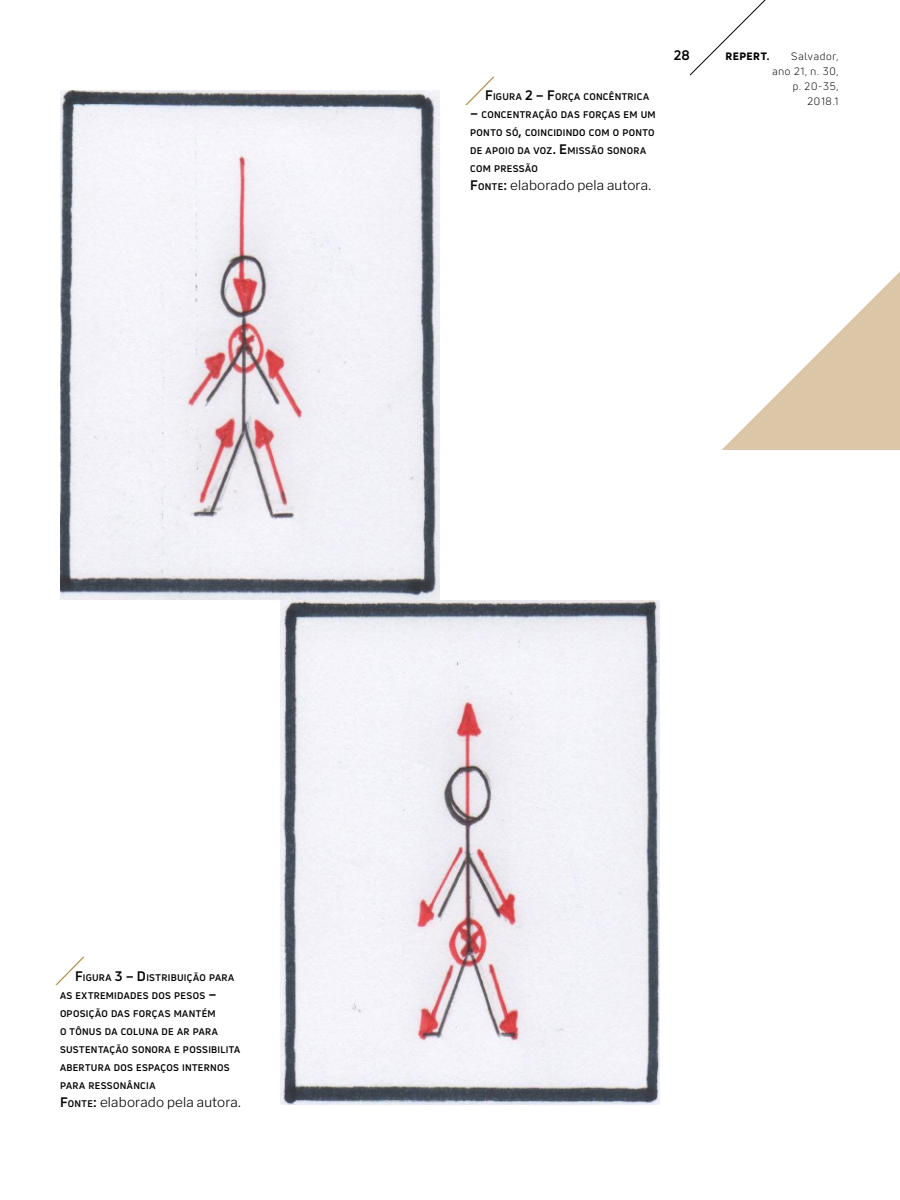
<style>
.page{position:relative;width:900px;height:1200px;background:#fff}
.page>*{position:absolute;margin:0;border:0;box-sizing:border-box;transform-origin:0 0}
.t1{font:300 39.3px "Uni Neue";color:#a57423;scale:1.2 1}
.t2{font:300 13.5px "Libre Franklin";letter-spacing:.01em;color:#000}
.t3{font:700 13.5px "Uni Neue";color:#000}
.t4{font:10.5px/15px "Uni Neue";letter-spacing:.075em;color:#000;text-align:right}
.t5{font:800 10.5px "Uni Neue";letter-spacing:.05em;color:#000}
.t6{font:700 9.45px/18px "Uni Neue";letter-spacing:.03em;color:#000}
.s1{font-size:13.5px}
.s2{font-family:"Uni Neue";font-weight:700}
.s3{font-family:"Uni Neue";font-weight:700;font-size:9.45px}
</style>
<div class="page">
<img style="left:60px;top:90px;width:380px;height:510px">
<img style="left:281px;top:600px;width:379px;height:504px">
<svg style="left:722px;top:271px;width:178px;height:179px"></svg>
<svg style="left:689px;top:0;width:77px;height:76px"></svg>
<h1 class="t1" style="left:476px;top:67px;width:25px">⁄</h1>
<p class="t6" style="left:485px;top:88px;width:165px"><span class="s1">F</span>IGURA <span class="s1">2 – F</span>ORÇA CONCÊNTRICA</p>
<p class="t6" style="left:470px;top:106px;width:187px"><span class="s1">–</span> CONCENTRAÇÃO DAS FORÇAS EM UM<br>PONTO SÓ<span class="s1">,</span> COINCIDINDO COM O PONTO<br>DE APOIO DA VOZ<span class="s1">. E</span>MISSÃO SONORA<br>COM PRESSÃO</p>
<h2 class="t2" style="left:470px;top:177px;width:183px"><span class="s2">F</span><span class="s3">ONTE</span><span class="s2">:</span> elaborado pela autora.</h2>
<h2 class="t3" style="left:674px;top:47px;width:18px">28</h2>
<p class="t5" style="left:725px;top:49px;width:45px">REPERT.</p>
<p class="t4" style="left:772px;top:49px;width:68px">Salvador, ano 21, n. 30, p. 20-35,<br>2018.1</p>
<h1 class="t1" style="left:66px;top:947px;width:25px">⁄</h1>
<p class="t6" style="left:60px;top:968px;width:182px;text-indent:15px"><span class="s1">F</span>IGURA <span class="s1">3 – D</span> ISTRIBUIÇÃO PARA<br>AS EXTREMIDADES DOS PESOS <span class="s1">–<br></span>OPOSIÇÃO DAS FORÇAS MANTÉM<br>O TÔNUS DA COLUNA DE AR PARA<br>SUSTENTAÇÃO SONORA E POSSIBILITA<br>ABERTURA DOS ESPAÇOS INTERNOS<br>PARA RESSONÂNCIA</p>
<h2 class="t2" style="left:60px;top:1094px;width:183px"><span class="s2">F</span><span class="s3">ONTE</span><span class="s2">:</span> elaborado pela autora.</h2>
</div>
